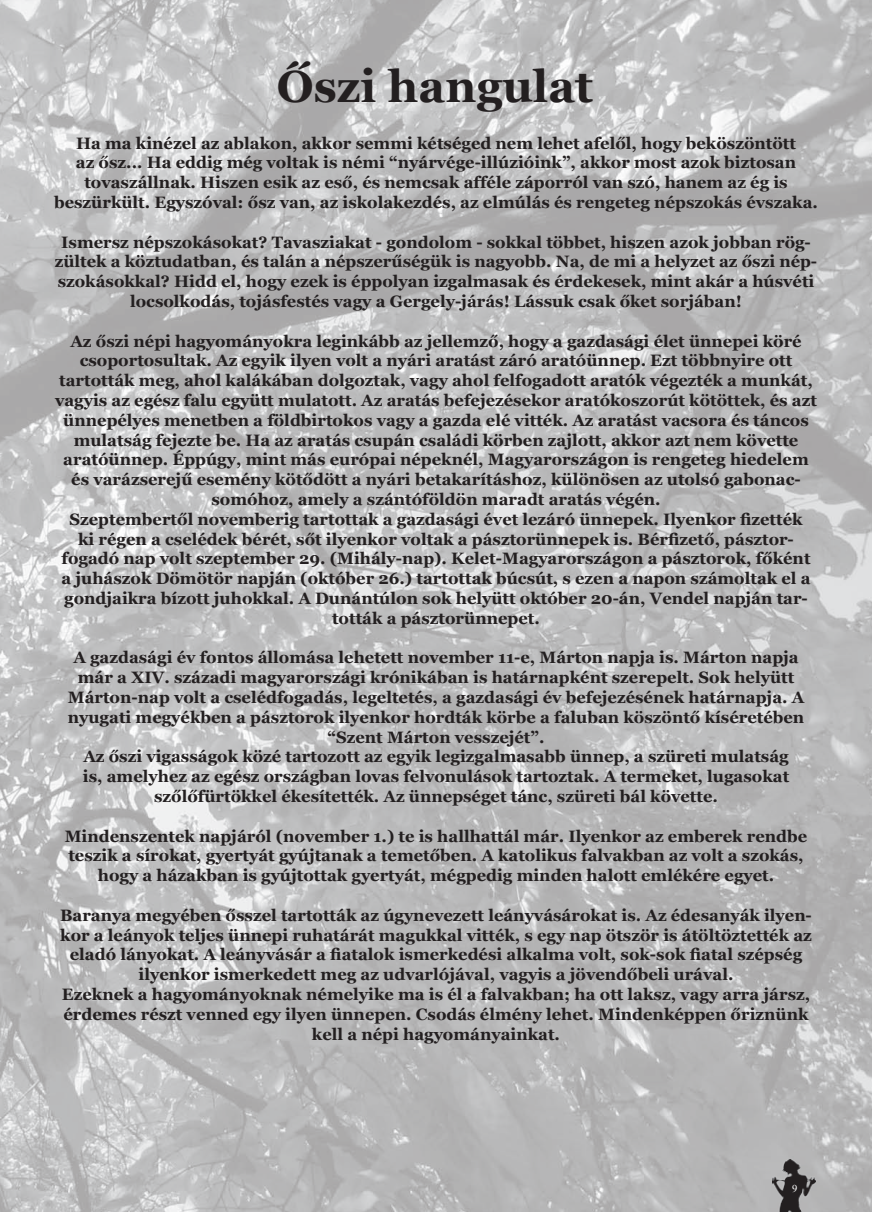
<style>
.page{position:relative;width:872px;height:1212px;background:#fff}
.page>*{position:absolute;margin:0;border:0;box-sizing:border-box;transform-origin:0 0}
.t1{font:700 45px "Georgia";color:#231f20}
.t2{font:700 16.5px/19.8px "Georgia";color:#231f20;text-align:center}
.t3{font:10.5px "Times New Roman";color:#fff}
</style>
<div class="page">
<img style="left:0;top:0;width:872px;height:1212px">
<img style="left:772px;top:1160px;width:44px;height:52px">
<h1 class="t1" style="left:277px;top:57px;width:318px">Őszi hangulat</h1>
<p class="t2" style="left:54px;top:133px;width:765px">Ha ma kinézel az ablakon, akkor semmi kétséged nem lehet afelől, hogy beköszöntött<br>az ősz... Ha eddig még voltak is némi “nyárvége-illúzióink”, akkor most azok biztosan tovaszállnak. Hiszen esik az eső, és nemcsak afféle záporról van szó, hanem az ég is beszürkült. Egyszóval: ősz van, az iskolakezdés, az elmúlás és rengeteg népszokás évszaka.</p>
<p class="t2" style="left:55px;top:232px;width:764px">Ismersz népszokásokat? Tavasziakat - gondolom - sokkal többet, hiszen azok jobban rög&shy;zültek a köztudatban, és talán a népszerűségük is nagyobb. Na, de mi a helyzet az őszi nép&shy;szokásokkal? Hidd el, hogy ezek is éppolyan izgalmasak és érdekesek, mint akár a húsvéti locsolkodás, tojásfestés vagy a Gergely-járás! Lássuk csak őket sorjában!</p>
<p class="t2" style="left:55px;top:331px;width:763px">Az őszi népi hagyományokra leginkább az jellemző, hogy a gazdasági élet ünnepei köré csoportosultak. Az egyik ilyen volt a nyári aratást záró aratóünnep. Ezt többnyire ott tartották meg, ahol kalákában dolgoztak, vagy ahol felfogadott aratók végezték a munkát, vagyis az egész falu együtt mulatott. Az aratás befejezésekor aratókoszorút kötöttek, és azt ünnepélyes menetben a földbirtokos vagy a gazda elé vitték. Az aratást vacsora és táncos mulatság fejezte be. Ha az aratás csupán családi körben zajlott, akkor azt nem követte aratóünnep. Éppúgy, mint más európai népeknél, Magyarországon is rengeteg hiedelem és varázserejű esemény kötődött a nyári betakarításhoz, különösen az utolsó gabonac&shy;somóhoz, amely a szántóföldön maradt aratás végén.<br>Szeptembertől novemberig tartottak a gazdasági évet lezáró ünnepek. Ilyenkor fizették<br>ki régen a cselédek bérét, sőt ilyenkor voltak a pásztorünnepek is. Bérfizető, pásztor&shy;fogadó nap volt szeptember 29. (Mihály-nap). Kelet-Magyarországon a pásztorok, főként a juhászok Dömötör napján (október 26.) tartottak búcsút, s ezen a napon számoltak el a gondjaikra bízott juhokkal. A Dunántúlon sok helyütt október 20-án, Vendel napján tar&shy;tották a pásztorünnepet.</p>
<p class="t2" style="left:68px;top:648px;width:738px">A gazdasági év fontos állomása lehetett november 11-e, Márton napja is. Márton napja már a XIV. századi magyarországi krónikában is határnapként szerepelt. Sok helyütt Márton-nap volt a cselédfogadás, legeltetés, a gazdasági év befejezésének határnapja. A nyugati megyékben a pásztorok ilyenkor hordták körbe a faluban köszöntő kíséretében “Szent Márton vesszejét”.<br>Az őszi vigasságok közé tartozott az egyik legizgalmasabb ünnep, a szüreti mulatság<br>is, amelyhez az egész országban lovas felvonulások tartoztak. A termeket, lugasokat szőlőfürtökkel ékesítették. Az ünnepséget tánc, szüreti bál követte.</p>
<p class="t2" style="left:65px;top:826px;width:744px">Mindenszentek napjáról (november 1.) te is hallhattál már. Ilyenkor az emberek rendbe teszik a sírokat, gyertyát gyújtanak a temetőben. A katolikus falvakban az volt a szokás, hogy a házakban is gyújtottak gyertyát, mégpedig minden halott emlékére egyet.</p>
<p class="t2" style="left:60px;top:905px;width:753px">Baranya megyében ősszel tartották az úgynevezett leányvásárokat is. Az édesanyák ilyen&shy;kor a leányok teljes ünnepi ruhatárát magukkal vitték, s egy nap ötször is átöltöztették az eladó lányokat. A leányvásár a fiatalok ismerkedési alkalma volt, sok-sok fiatal szépség ilyenkor ismerkedett meg az udvarlójával, vagyis a jövendőbeli urával.<br>Ezeknek a hagyományoknak némelyike ma is él a falvakban; ha ott laksz, vagy arra jársz, érdemes részt venned egy ilyen ünnepen. Csodás élmény lehet. Mindenképpen őriznünk kell a népi hagyományainkat.</p>
<p class="t3" style="left:792px;top:1181px;width:7px">9</p>
</div>
